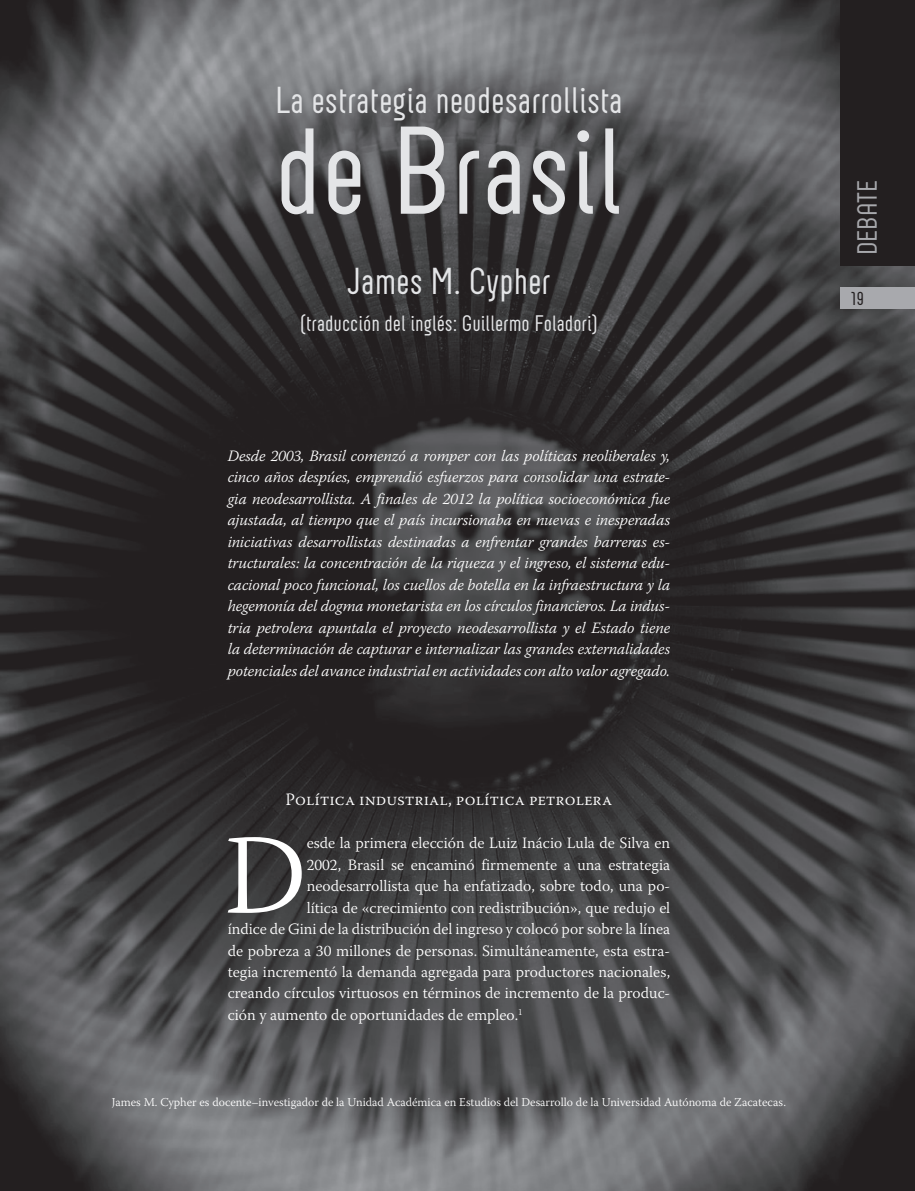
<style>
.page{position:relative;width:915px;height:1191px;background:#fff}
.page>*{position:absolute;margin:0;border:0;box-sizing:border-box;transform-origin:0 0}
.t1{font:124.5px "Neubau";color:#e4e5e7}
.t2{font:300 113.4px "Warnock Pro";color:#fff}
.t3{font:37.5px "Neubau";color:#e4e5e7}
.t4{font:27.75px "Neubau";color:#a8a9ad}
.t5{font:22.5px "Neubau";color:#e4e5e7}
.t6{font:18.75px "Neubau";color:#231f20}
.t7{font:300 17.4px "Warnock Pro";color:#fff}
.t8{font:italic 300 15.75px/21.5px "Warnock Pro";letter-spacing:-.01em;color:#fff;text-align:justify}
.t9{font:300 15.75px "Warnock Pro";color:#fff}
.t10{font:300 12px "Warnock Pro";color:#fff}
</style>
<div class="page">
<img style="left:0;top:0;width:914px;height:1191px">
<div style="left:840px;top:0;width:74px;height:266px;background:#231f20"></div>
<div style="left:840px;top:287px;width:74px;height:21px;background:#a8a9ad"></div>
<h3 class="t3" style="left:275px;top:79px;width:349px">La estrategia neodesarrollista</h3>
<h1 class="t1" style="left:274px;top:101px;width:350px">de Brasil</h1>
<h3 class="t3" style="left:347px;top:260px;width:205px">James M. Cypher</h3>
<h3 class="t5" style="left:300px;top:311px;width:299px">(traducción del inglés: Guillermo Foladori)</h3>
<p class="t8" style="left:227px;top:445px;width:444px">Desde 2003, Brasil comenzó a romper con las políticas neoliberales y, cinco años despúes, emprendió esfuerzos para consolidar una estrate&shy;gia neodesarrollista. A finales de 2012 la política socioeconómica fue ajustada, al tiempo que el país incursionaba en nuevas e inesperadas iniciativas desarrollistas destinadas a enfrentar grandes barreras es&shy;tructurales: la concentración de la riqueza y el ingreso, el sistema edu&shy;cacional poco funcional, los cuellos de botella en la infraestructura y la hegemonía del dogma monetarista en los círculos financieros. La indus&shy;tria petrolera apuntala el proyecto neodesarrollista y el Estado tiene la determinación de capturar e internalizar las grandes externalidades potenciales del avance industrial en actividades con alto valor agregado.</p>
<p class="t7" style="left:285px;top:789px;width:328px">Política industrial, política petrolera</p>
<h2 class="t2" style="left:224px;top:807px;width:84px">D</h2>
<p class="t9" style="left:306px;top:833px;width:365px">esde la primera elección de Luiz Inácio Lula de Silva en</p>
<p class="t9" style="left:306px;top:855px;width:365px">2002, Brasil se encaminó firmemente a una estrategia</p>
<p class="t9" style="left:306px;top:876px;width:365px">neodesarrollista que ha enfatizado, sobre todo, una po-</p>
<p class="t9" style="left:306px;top:898px;width:365px">lítica de «crecimiento con redistribución», que redujo el</p>
<p class="t9" style="left:227px;top:919px;width:444px">índice de Gini de la distribución del ingreso y colocó por sobre la línea</p>
<p class="t9" style="left:227px;top:941px;width:444px">de pobreza a 30 millones de personas. Simultáneamente, esta estra-</p>
<p class="t9" style="left:227px;top:962px;width:444px">tegia incrementó la demanda agregada para productores nacionales,</p>
<p class="t9" style="left:227px;top:983px;width:444px">creando círculos virtuosos en términos de incremento de la produc-</p>
<p class="t9" style="left:227px;top:1005px;width:296px">ción y aumento de oportunidades de empleo.<sup>1</sup></p>
<p class="t10" style="left:112px;top:1094px;width:675px">James M. Cypher es docente–investigador de la Unidad Académica en Estudios del Desarrollo de la Universidad Autónoma de Zacatecas.</p>
<h3 class="t4" style="left:851px;top:255px;width:77px;rotate:-90deg">DEBATE</h3>
<p class="t6" style="left:850px;top:288px;width:14px">19</p>
</div>
